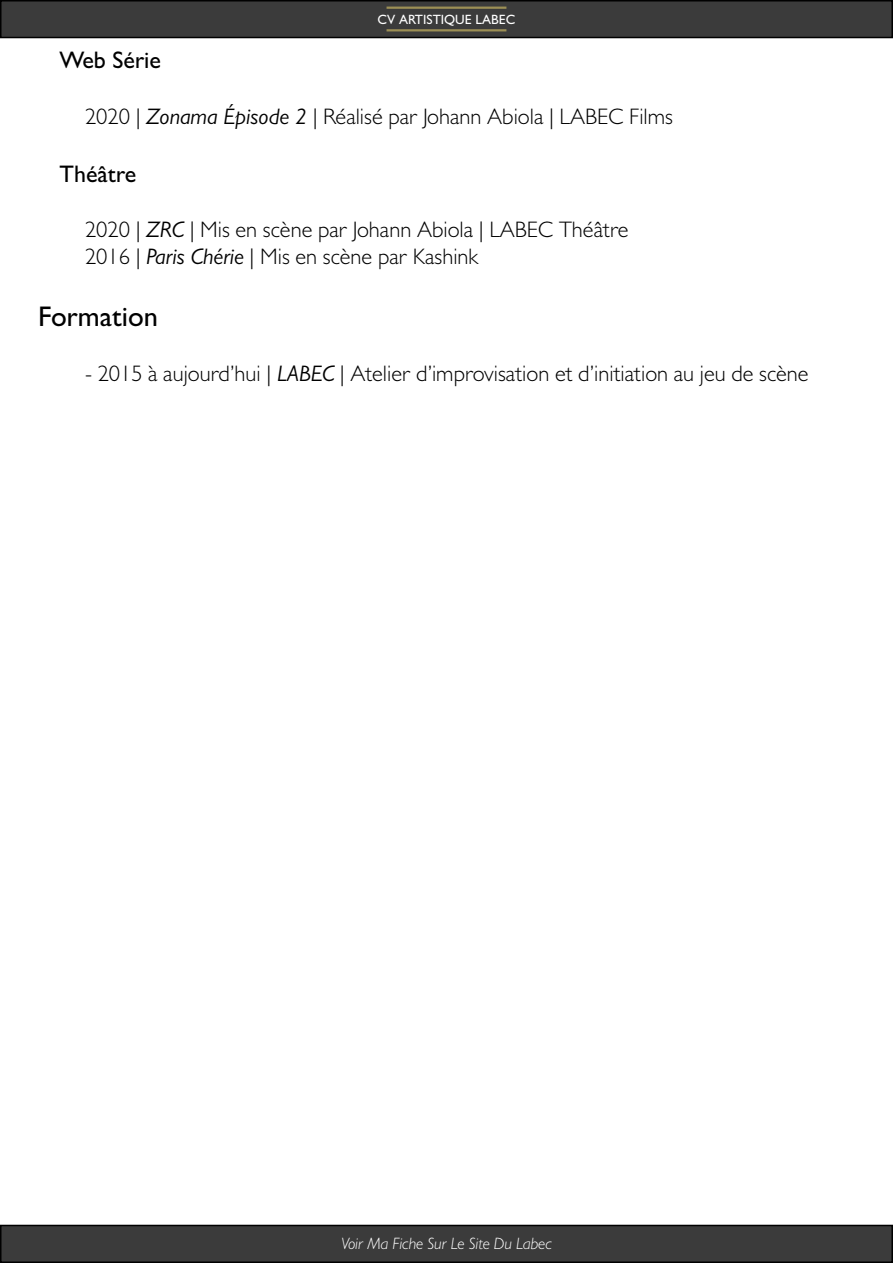
<style>
.page{position:relative;width:893px;height:1263px;background:#fff}
.page>*{position:absolute;margin:0;border:0;box-sizing:border-box;transform-origin:0 0}
.t1{font:500 28.5px "Gill Sans";color:#000}
.t2{font:500 24px "Gill Sans";color:#000}
.t3{font:300 22.5px/27px "Gill Sans";color:#000}
.t4{font:italic 300 16.5px "Gill Sans";color:#fff}
.t5{font:500 13.5px "Gill Sans";color:#fefefe}
.s1{font-weight:400;font-style:italic}
</style>
<div class="page">
<div style="left:1px;top:1225px;width:891px;height:37px;background:#3b3b3b"></div>
<div style="left:0;top:1225px;width:893px;height:38px;border:2px solid #000"></div>
<div style="left:1px;top:1px;width:891px;height:37px;background:#3b3b3b"></div>
<div style="left:0;top:0;width:893px;height:38px;border:2px solid #000"></div>
<hr style="left:387px;top:7px;width:119px;height:2px;background:#9c8f55">
<hr style="left:387px;top:29px;width:119px;height:2px;background:#9c8f55">
<p class="t5" style="left:378px;top:11px;width:139px">CV ARTISTIQUE LABEC</p>
<p class="t2" style="left:60px;top:46px;width:103px">Web Série</p>
<p class="t3" style="left:85px;top:103px;width:589px">2020 | <span class="s1">Zonama Épisode 2</span> | Réalisé par Johann Abiola | LABEC Films</p>
<p class="t2" style="left:60px;top:159px;width:78px">Théâtre</p>
<p class="t3" style="left:85px;top:216px;width:545px">2020 | <span class="s1">ZRC</span> | Mis en scène par Johann Abiola | LABEC Théâtre<br>2016 | <span class="s1">Paris Chérie</span> | Mis en scène par Kashink</p>
<p class="t1" style="left:38px;top:299px;width:121px">Formation</p>
<p class="t3" style="left:85px;top:360px;width:725px">- 2015 à aujourd’hui | <span class="s1">LABEC</span> | Atelier d’improvisation et d’initiation au jeu de scène</p>
<p class="t4" style="left:341px;top:1234px;width:212px">Voir Ma Fiche Sur Le Site Du Labec</p>
</div>
